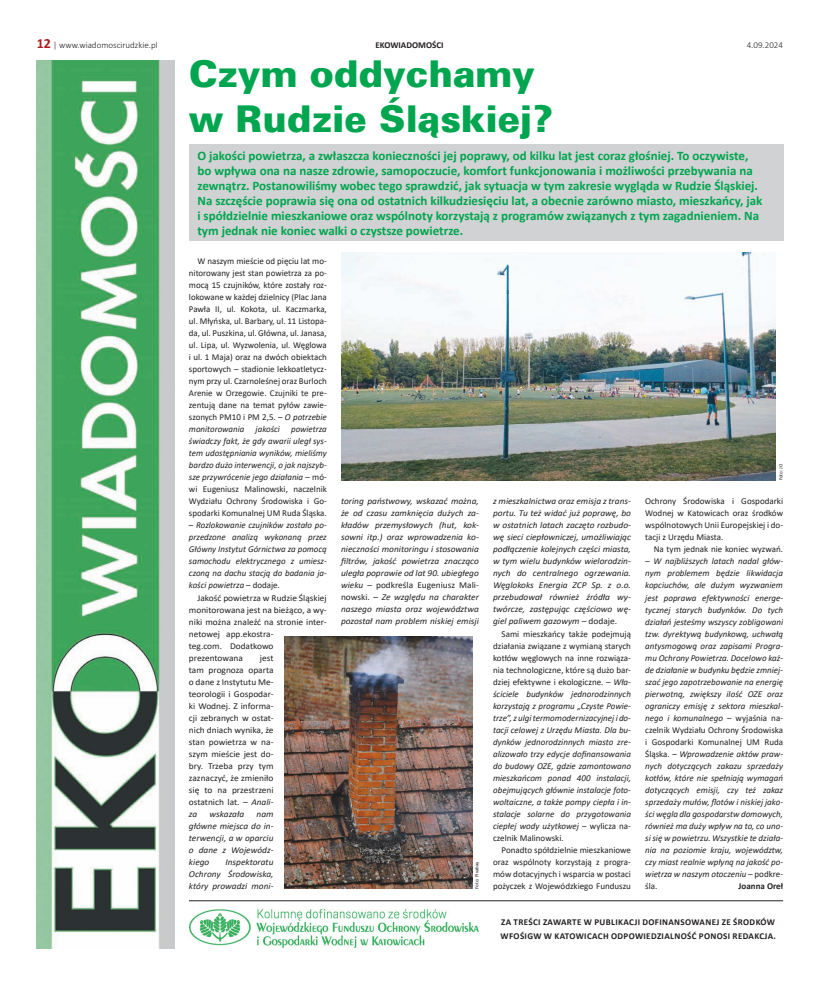
<style>
.page{position:relative;width:820px;height:993px;background:#fff}
.page>*{position:absolute;margin:0;border:0;box-sizing:border-box;transform-origin:0 0}
.t1{font:37px/45px "USA Blackpl";color:#00a54f}
.t2{font:700 13px/15px "Calibri";color:#00a54f}
.t3{font:italic 9px/12px "Calibri";color:#231f20;text-align:justify}
.t4{font:9px/12px "Calibri";color:#231f20;text-align:justify}
.t5{font:italic 9px/12px "Calibri";color:#231f20;text-align:justify;scale:1.04 1}
.t6{font:9px/12px "Calibri";color:#231f20;text-align:justify;scale:1.04 1}
.t7{font:700 9px/14px "Calibri";letter-spacing:.04em;color:#231f20}
.t8{font:300 9px "Calibri";color:#231f20}
.t9{font:5px "Calibri";color:#231f20}
.s1{font-weight:700;font-size:14px;color:#ae1a1e}
.s2{font-style:italic}
.s3{font-style:normal}
</style>
<div class="page">
<img style="left:189px;top:909px;width:289px;height:37px">
<img style="left:37px;top:60px;width:138px;height:888px">
<hr style="left:189px;top:900px;width:593px;height:1px;background:#231f20">
<div style="left:189px;top:144px;width:593px;height:96px;background:#d1d2d4"></div>
<img style="left:341px;top:252px;width:434px;height:228px">
<img style="left:285px;top:636px;width:187px;height:252px">
<p class="t8" style="left:37px;top:39px;width:122px"><span class="s1">12</span> | www.wiadomoscirudzkie.pl</p>
<p class="t7" style="left:375px;top:38px;width:7px">EKOWIADO</p>
<p class="t7" style="left:418px;top:38px;width:13px">MOŚCI</p>
<p class="t8" style="left:746px;top:39px;width:38px">4.09.2024</p>
<p class="t1" style="left:189px;top:50px;width:365px">Czym oddychamy w Rudzie Śląskiej?</p>
<p class="t2" style="left:197px;top:147px;width:566px">O jakości powietrza, a zwłaszcza konieczności jej poprawy, od kilku lat jest coraz głośniej. To oczywiste, bo wpływa ona na nasze zdrowie, samopoczucie, komfort funkcjonowania i możliwości przebywania na zewnątrz. Postanowiliśmy wobec tego sprawdzić, jak sytuacja w tym zakresie wygląda w Rudzie Śląskiej.<br>Na szczęście poprawia się ona od ostatnich kilkudziesięciu lat, a obecnie zarówno miasto, mieszkańcy, jak i spółdzielnie mieszkaniowe oraz wspólnoty korzystają z programów związanych z tym zagadnieniem. Na tym jednak nie koniec walki o czystsze powietrze.</p>
<p class="t4" style="left:189px;top:255px;width:139px;text-indent:9px">W naszym mieście od pięciu lat mo&shy;nitorowany jest stan powietrza za po&shy;mocą 15 czujników, które zostały roz&shy;lokowane w każdej dzielnicy (Plac Jana Pawła II, ul. Kokota, ul. Kaczmarka, ul. Młyńska, ul. Barbary, ul. 11 Listopa&shy;da, ul. Puszkina, ul. Główna, ul. Janasa, ul. Lipa, ul. Wyzwolenia, ul. Węglowa i ul. 1 Maja) oraz na dwóch obiektach sportowych – stadionie lekkoatletycz&shy;nym przy ul. Czarnoleśnej oraz Burloch Arenie w Orzegowie. Czujniki te pre&shy;zentują dane na temat pyłów zawie&shy;szonych PM10 i PM 2,5. – <span class="s2">O potrzebie monitorowania jakości powietrza świadczy fakt, że gdy awarii uległ sys&shy;tem udostępniania wyników, mieliśmy bardzo dużo interwencji, o jak najszyb&shy;sze przywrócenie jego działania</span> – mó&shy;wi Eugeniusz Malinowski, naczelnik Wydziału Ochrony Środowiska i Go&shy;spodarki Komunalnej UM Ruda Śląska.</p>
<p class="t3" style="left:189px;top:519px;width:139px">– Rozlokowanie czujników zostało po-</p>
<p class="t3" style="left:189px;top:531px;width:139px">przedzone analizą wykonaną przez</p>
<p class="t3" style="left:189px;top:543px;width:139px">Główny Instytut Górnictwa za pomocą</p>
<p class="t3" style="left:189px;top:555px;width:139px">samochodu elektrycznego z umiesz-</p>
<p class="t3" style="left:189px;top:567px;width:139px">czoną na dachu stacją do badania ja-</p>
<p class="t3" style="left:189px;top:579px;width:92px">kości powietrza <span class="s3">– dodaje.</span></p>
<p class="t6" style="left:197px;top:591px;width:126px">Jakość powietrza w Rudzie Śląskiej</p>
<p class="t6" style="left:189px;top:603px;width:134px">monitorowana jest na bieżąco, a wy-</p>
<p class="t6" style="left:189px;top:615px;width:134px">niki można znaleźć na stronie inter-</p>
<p class="t6" style="left:189px;top:627px;width:83px">netowej app.ekostra-</p>
<p class="t6" style="left:189px;top:639px;width:83px">teg.com. Dodatkowo</p>
<p class="t6" style="left:189px;top:651px;width:53px">prezentowana</p>
<p class="t6" style="left:189px;top:651px;width:83px;text-indent:71px">jest tam prognoza oparta o dane z Instytutu Me&shy;teorologii i Gospodar&shy;ki Wodnej. Z informa&shy;cji zebranych w ostat&shy;nich dniach wynika, że stan powietrza w na&shy;szym mieście jest do&shy;bry. Trzeba przy tym zaznaczyć, że zmieniło się to na przestrzeni ostatnich lat. – <span class="s2">Anali&shy;za</span></p>
<p class="t5" style="left:209px;top:807px;width:35px">wskazała</p>
<p class="t5" style="left:189px;top:807px;width:83px;text-indent:68px">nam główne miejsca do in&shy;terwencji, a w oparciu o dane z Wojewódz&shy;kiego</p>
<p class="t5" style="left:189px;top:855px;width:83px;text-indent:36px">Inspektoratu Ochrony Środowiska, który prowadzi moni-</p>
<p class="t5" style="left:341px;top:495px;width:134px">toring państwowy, wskazać można, że od czasu zamknięcia dużych za&shy;kładów przemysłowych (hut, kok&shy;sowni itp.) oraz wprowadzenia ko&shy;nieczności monitoringu i stosowania filtrów, jakość powietrza znacząco uległa poprawie od lat 90. ubiegłego wieku <span class="s3">– podkreśla Eugeniusz Mali&shy;nowski. –</span> Ze względu na charakter naszego miasta oraz województwa pozostał nam problem niskiej emisji</p>
<p class="t5" style="left:493px;top:495px;width:134px">z mieszkalnictwa oraz emisja z trans-</p>
<p class="t5" style="left:493px;top:507px;width:134px">portu. Tu też widać już poprawę, bo</p>
<p class="t5" style="left:493px;top:519px;width:134px">w ostatnich latach zaczęto rozbudo-</p>
<p class="t5" style="left:493px;top:531px;width:134px">wę sieci ciepłowniczej, umożliwiając</p>
<p class="t5" style="left:493px;top:543px;width:134px">podłączenie kolejnych części miasta,</p>
<p class="t5" style="left:493px;top:555px;width:134px">w tym wielu budynków wielorodzin-</p>
<p class="t5" style="left:493px;top:567px;width:134px">nych do centralnego ogrzewania.</p>
<p class="t5" style="left:493px;top:579px;width:134px">Węglokoks Energia ZCP Sp. z o.o.</p>
<p class="t5" style="left:493px;top:590px;width:134px">przebudował również źródła wy-</p>
<p class="t5" style="left:493px;top:602px;width:134px">twórcze, zastępując częściowo wę-</p>
<p class="t5" style="left:493px;top:614px;width:121px">giel paliwem gazowym – <span class="s3">dodaje.</span></p>
<p class="t4" style="left:501px;top:627px;width:131px">Sami mieszkańcy także podejmują</p>
<p class="t4" style="left:493px;top:639px;width:139px">działania związane z wymianą starych</p>
<p class="t4" style="left:493px;top:651px;width:139px">kotłów węglowych na inne rozwiąza-</p>
<p class="t4" style="left:493px;top:663px;width:139px">nia technologiczne, które są dużo bar-</p>
<p class="t4" style="left:493px;top:675px;width:139px">dziej efektywne i ekologiczne. – <span class="s2">Wła-</span></p>
<p class="t3" style="left:493px;top:687px;width:139px">ściciele budynków jednorodzinnych</p>
<p class="t3" style="left:493px;top:699px;width:139px">korzystają z programu „Czyste Powie-</p>
<p class="t3" style="left:493px;top:711px;width:139px">trze”, z ulgi termomodernizacyjnej i do-</p>
<p class="t3" style="left:493px;top:723px;width:139px">tacji celowej z Urzędu Miasta. Dla bu-</p>
<p class="t3" style="left:493px;top:735px;width:139px">dynków jednorodzinnych miasto zre-</p>
<p class="t3" style="left:493px;top:747px;width:139px">alizowało trzy edycje dofinansowania</p>
<p class="t3" style="left:493px;top:759px;width:139px">do budowy OZE, gdzie zamontowano</p>
<p class="t3" style="left:493px;top:771px;width:139px">mieszkańcom ponad 400 instalacji,</p>
<p class="t3" style="left:493px;top:783px;width:139px">obejmujących głównie instalacje foto-</p>
<p class="t3" style="left:493px;top:795px;width:139px">woltaiczne, a także pompy ciepła i in-</p>
<p class="t3" style="left:493px;top:807px;width:139px">stalacje solarne do przygotowania</p>
<p class="t3" style="left:493px;top:819px;width:139px">ciepłej wody użytkowej <span class="s3">– wylicza na-</span></p>
<p class="t4" style="left:493px;top:831px;width:72px">czelnik Malinowski.</p>
<p class="t4" style="left:501px;top:843px;width:131px">Ponadto spółdzielnie mieszkaniowe</p>
<p class="t4" style="left:493px;top:855px;width:139px">oraz wspólnoty korzystają z progra-</p>
<p class="t4" style="left:493px;top:867px;width:139px">mów dotacyjnych i wsparcia w postaci</p>
<p class="t4" style="left:493px;top:879px;width:139px">pożyczek z Wojewódzkiego Funduszu</p>
<p class="t9" style="left:473px;top:888px;width:28px;rotate:-90deg">Foto: Pixabay</p>
<p class="t9" style="left:777px;top:480px;width:18px;rotate:-90deg">Foto: JO</p>
<p class="t4" style="left:645px;top:495px;width:139px">Ochrony Środowiska i Gospodarki</p>
<p class="t4" style="left:645px;top:507px;width:139px">Wodnej w Katowicach oraz środków</p>
<p class="t4" style="left:645px;top:519px;width:139px">wspólnotowych Unii Europejskiej i do-</p>
<p class="t4" style="left:645px;top:531px;width:80px">tacji z Urzędu Miasta.</p>
<p class="t4" style="left:653px;top:543px;width:131px">Na tym jednak nie koniec wyzwań.</p>
<p class="t3" style="left:645px;top:555px;width:139px">– W najbliższych latach nadal głów&shy;nym problemem będzie likwidacja kopciuchów, ale dużym wyzwaniem jest poprawa efektywności energe&shy;tycznej starych budynków. Do tych działań jesteśmy wszyscy zobligowani tzw. dyrektywą budynkową, uchwałą antysmogową oraz zapisami Progra&shy;mu Ochrony Powietrza. Docelowo każ&shy;de działanie w budynku będzie zmniej&shy;szać jego zapotrzebowanie na energię pierwotną, zwiększy ilość OZE oraz ograniczy emisję z sektora mieszkal&shy;nego i komunalnego <span class="s3">– wyjaśnia na&shy;czelnik Wydziału Ochrony Środowiska i Gospodarki Komunalnej UM Ruda Śląska. –</span> Wprowadzenie aktów praw&shy;nych dotyczących zakazu sprzedaży kotłów, które nie spełniają wymagań dotyczących emisji, czy też zakaz sprzedaży mułów, flotów i niskiej jako&shy;ści węgla dla gospodarstw domowych, również ma duży wpływ na to, co uno&shy;si się w powietrzu. Wszystkie te działa&shy;nia na poziomie kraju, województw, czy miast realnie wpłyną na jakość po&shy;wietrza w naszym otoczeniu – <span class="s3">podkre-</span></p>
<p class="t4" style="left:645px;top:879px;width:14px">śla.</p>
<p class="t7" style="left:738px;top:878px;width:46px">Joanna Oreł</p>
<p class="t7" style="left:500px;top:914px;width:276px">Za treści zawarte w publikacji dofinansowanej ze środków<br>WFOŚ</p>
<p class="t7" style="left:524px;top:928px;width:252px">iGW w Katowicach odpowiedzialność ponosi Redakcja.</p>
</div>
